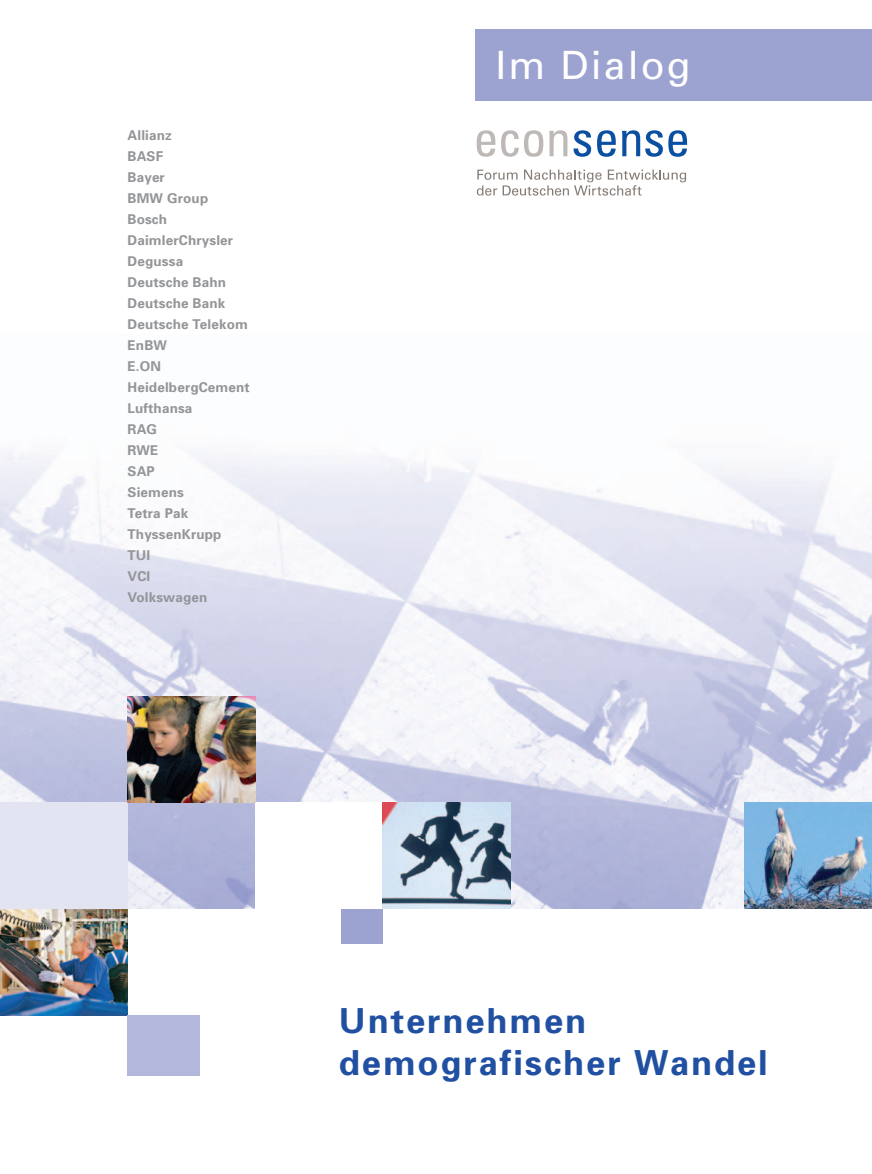
<style>
.page{position:relative;width:872px;height:1174px;background:#fff}
.page>*{position:absolute;margin:0;border:0;box-sizing:border-box;transform-origin:0 0}
.t1{font:39px "Univers";letter-spacing:.055em;color:#fff}
.t2{font:700 34.5px/42.8px "Univers";letter-spacing:.055em;color:#2150a2}
.t3{font:700 13.5px/21px "Univers";letter-spacing:.01em;color:#939598}
</style>
<div class="page">
<img style="left:0;top:451px;width:872px;height:458px">
<img style="left:0;top:909px;width:127px;height:106px">
<div style="left:127px;top:1015px;width:73px;height:60px;background:#b2b7db"></div>
<div style="left:255px;top:802px;width:128px;height:109px;background:#fff"></div>
<div style="left:341px;top:909px;width:42px;height:34px;background:#9da3d1"></div>
<img style="left:383px;top:802px;width:127px;height:106px">
<img style="left:744px;top:802px;width:128px;height:107px">
<div style="left:0;top:802px;width:127px;height:106px;background:#e2e4f2"></div>
<img style="left:128px;top:696px;width:127px;height:106px">
<svg style="left:477px;top:169px;width:209px;height:27px"></svg>
<svg style="left:476px;top:130px;width:19px;height:27px"></svg>
<svg style="left:501px;top:130px;width:42px;height:27px"></svg>
<svg style="left:549px;top:130px;width:18px;height:26px"></svg>
<svg style="left:573px;top:130px;width:18px;height:27px"></svg>
<svg style="left:597px;top:130px;width:19px;height:27px"></svg>
<svg style="left:622px;top:130px;width:65px;height:27px"></svg>
<div style="left:476px;top:29px;width:396px;height:71px;background:#9da3d1"></div>
<p class="t3" style="left:127px;top:126px;width:124px">Allianz<br>BASF<br>Bayer<br>BMW Group<br>Bosch<br>DaimlerChrysler<br>Degussa<br>Deutsche Bahn<br>Deutsche Bank<br>Deutsche Telekom<br>EnBW<br>E.ON<br>HeidelbergCement<br>Lufthansa<br>RAG<br>RWE<br>SAP<br>Siemens<br>Tetra Pak<br>ThyssenKrupp<br>TUI<br>VCI<br>Volkswagen</p>
<h1 class="t1" style="left:495px;top:51px;width:196px">Im Dialog</h1>
<h2 class="t2" style="left:339px;top:1002px;width:430px">Unternehmen demografischer Wandel</h2>
</div>
